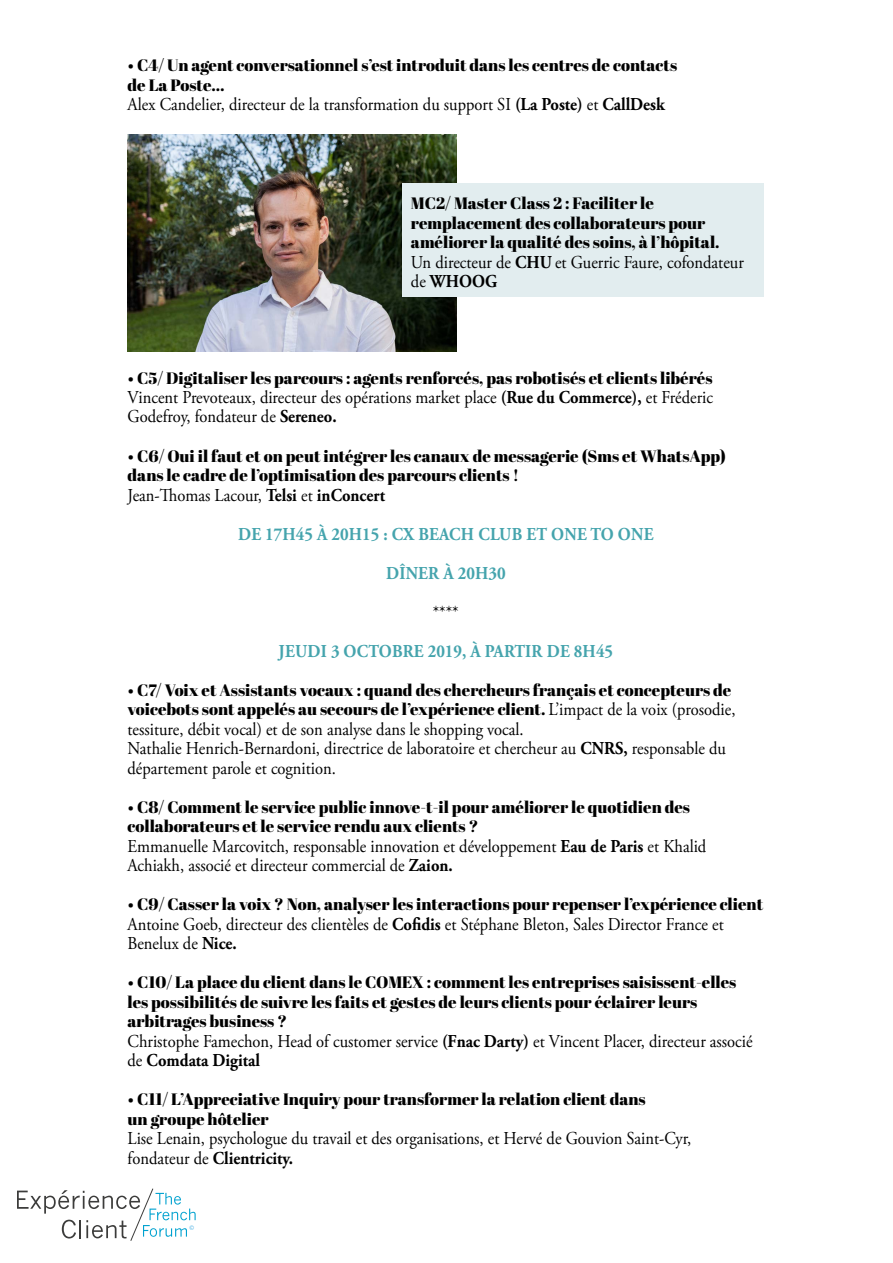
<style>
.page{position:relative;width:893px;height:1263px;background:#fff}
.page>*{position:absolute;margin:0;border:0;box-sizing:border-box;transform-origin:0 0}
.t1{font:18.15px/19.5px "Adobe Garamond Pro";color:#000;scale:.91 1}
.t2{font:700 18.15px "Adobe Garamond Pro";letter-spacing:.015em;color:#45a4ad;scale:.91 1}
.t3{font:16.5px/19.5px "Abril Fatface";color:#000}
.t4{font:6.9px "Myriad Pro";color:#36a9e1}
.s1{font-weight:700}
.s2{font-family:"Adobe Garamond Pro";font-size:18.15px}
</style>
<div class="page">
<svg style="left:17px;top:1188px;width:179px;height:53px"></svg>
<img style="left:127px;top:135px;width:329px;height:216px">
<div style="left:402px;top:183px;width:362px;height:114px;background:#e2edef"></div>
<p class="t3" style="left:128px;top:55px;width:551px">• C4/ Un agent conversationnel s’est introduit dans les centres de contacts de La Poste…</p>
<p class="t1" style="left:128px;top:96px;width:592px">Alex Candelier, directeur de la transformation du support SI <span class="s1">(La Poste)</span> et <span class="s1">CallDesk</span></p>
<p class="t3" style="left:411px;top:193px;width:310px">MC2/ Master Class 2 : Faciliter le remplacement des collaborateurs pour améliorer la qualité des soins, à l’hôpital.</p>
<p class="t1" style="left:411px;top:253px;width:367px">Un directeur de <span class="s1">CHU</span> et Guerric Faure, cofondateur de <span class="s1">WHOOG</span></p>
<p class="t3" style="left:128px;top:367px;width:586px">• C5/ Digitaliser les parcours : agents renforcés, pas robotisés et clients libérés</p>
<p class="t1" style="left:128px;top:388px;width:645px">Vincent Prevoteaux, directeur des opérations market place <span class="s1">(Rue du Commerce),</span> et Fréderic<br>Godefroy, fondateur de <span class="s1">Sereneo.</span></p>
<p class="t3" style="left:128px;top:445px;width:600px">• C6/ Oui il faut et on peut intégrer les canaux de messagerie (Sms et WhatsApp) dans le cadre de l’optimisation des parcours clients !</p>
<p class="t1" style="left:128px;top:486px;width:284px">Jean-Thomas Lacour, <span class="s1">Telsi</span> et <span class="s1">inConcert</span></p>
<p class="t2" style="left:238px;top:523px;width:458px">DE 17H45 À 20H15 : CX BEACH CLUB ET ONE TO ONE</p>
<p class="t2" style="left:386px;top:562px;width:133px">DÎNER À 20H30</p>
<p class="t1" style="left:433px;top:603px;width:30px">****</p>
<p class="t2" style="left:278px;top:640px;width:369px">JEUDI 3 OCTOBRE 2019, À PARTIR DE 8H45</p>
<p class="t3" style="left:128px;top:679px;width:609px">• C7/ Voix et Assistants vocaux : quand des chercheurs français et concepteurs de voicebots sont appelés au secours de l’expérience client. <span class="s2">L’impact de la voix (prosodie,</span></p>
<p class="t1" style="left:128px;top:720px;width:659px">tessiture, débit vocal) et de son analyse dans le shopping vocal.<br>Nathalie Henrich-Bernardoni, directrice de laboratoire et chercheur au <span class="s1">CNRS,</span> responsable du département parole et cognition.</p>
<p class="t3" style="left:128px;top:796px;width:564px">• C8/ Comment le service public innove-t-il pour améliorer le quotidien des collaborateurs et le service rendu aux clients ?</p>
<p class="t1" style="left:128px;top:837px;width:638px">Emmanuelle Marcovitch, responsable innovation et développement <span class="s1">Eau de Paris</span> et Khalid<br>Achiakh, associé et directeur commercial de <span class="s1">Zaion.</span></p>
<p class="t3" style="left:128px;top:894px;width:637px">• C9/ Casser la voix ? Non, analyser les interactions pour repenser l’expérience client</p>
<p class="t1" style="left:128px;top:915px;width:657px">Antoine Goeb, directeur des clientèles de <span class="s1">Cofidis</span> et Stéphane Bleton, Sales Director France et<br>Benelux de <span class="s1">Nice.</span></p>
<p class="t3" style="left:128px;top:972px;width:610px">• C10/ La place du client dans le COMEX : comment les entreprises saisissent-elles les possibilités de suivre les faits et gestes de leurs clients pour éclairer leurs arbitrages business ?</p>
<p class="t1" style="left:128px;top:1032px;width:688px">Christophe Famechon, Head of customer service <span class="s1">(Fnac Darty)</span> et Vincent Placer, directeur associé de <span class="s1">Comdata Digital</span></p>
<p class="t3" style="left:128px;top:1089px;width:520px">• C11/ L’Appreciative Inquiry pour transformer la relation client dans un groupe hôtelier</p>
<p class="t1" style="left:128px;top:1129px;width:621px">Lise Lenain, psychologue du travail et des organisations, et Hervé de Gouvion Saint-Cyr, fondateur de <span class="s1">Clientricity.</span></p>
<p class="t4" style="left:190px;top:1224px;width:6px">©</p>
</div>
